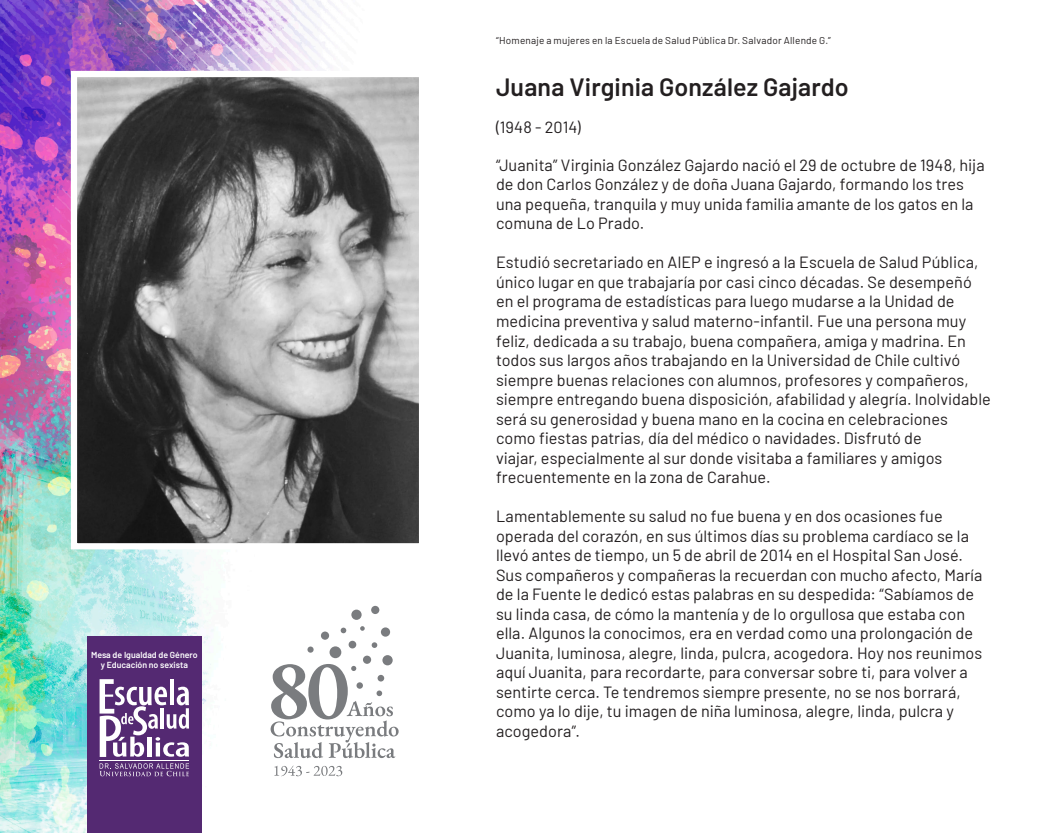
<style>
.page{position:relative;width:1063px;height:833px;background:#fff}
.page>*{position:absolute;margin:0;border:0;box-sizing:border-box;transform-origin:0 0}
.nombre{font:600 25px "Barlow";letter-spacing:.005em;color:#231f20}
.texto{font:16.25px/19.5px "Barlow";color:#231f20}
.t1{font:10px "Barlow";letter-spacing:.02em;color:#231f20}
.t2{font:600 8.75px/10.5px "Barlow";color:#fff;text-align:center}
</style>
<div class="page">
<img style="left:0;top:0;width:393px;height:833px">
<div style="left:87px;top:637px;width:115px;height:196px;background:#542972"></div>
<svg style="left:100px;top:679px;width:89px;height:78px"></svg>
<svg style="left:100px;top:763px;width:89px;height:13px"></svg>
<hr style="left:100px;top:759px;width:89px;height:1px;background:#fff">
<svg style="left:274px;top:765px;width:68px;height:11px"></svg>
<div style="left:382px;top:655px;width:11px;height:10px;background:#7a7c7f;border-radius:50%"></div>
<div style="left:351px;top:609px;width:11px;height:11px;background:#7a7c7f;border-radius:50%"></div>
<div style="left:321px;top:631px;width:8px;height:9px;background:#7a7c7f;border-radius:50%"></div>
<div style="left:349px;top:641px;width:7px;height:7px;background:#7a7c7f;border-radius:50%"></div>
<svg style="left:372px;top:642px;width:5px;height:6px"></svg>
<div style="left:330px;top:646px;width:11px;height:12px;background:#7a7c7f;border-radius:50%"></div>
<div style="left:363px;top:655px;width:8px;height:9px;background:#7a7c7f;border-radius:50%"></div>
<div style="left:307px;top:646px;width:7px;height:6px;background:#7a7c7f;border-radius:50%"></div>
<div style="left:371px;top:606px;width:8px;height:8px;background:#7a7c7f;border-radius:50%"></div>
<svg style="left:341px;top:627px;width:5px;height:6px"></svg>
<svg style="left:360px;top:626px;width:5px;height:5px"></svg>
<div style="left:381px;top:627px;width:9px;height:9px;background:#7a7c7f;border-radius:50%"></div>
<svg style="left:271px;top:664px;width:128px;height:94px"></svg>
<img style="left:78px;top:78px;width:340px;height:464px">
<div style="left:71px;top:71px;width:354px;height:478px;border:6px solid #fff"></div>
<p class="t2" style="left:91px;top:648px;width:108px">Mesa de Igualdad de Género y Educación no sexista</p>
<p class="t1" style="left:496px;top:33px;width:336px">“Homenaje a mujeres en la Escuela de Salud Pública Dr. Salvador Allende G.”</p>
<p class="nombre" style="left:496px;top:69px;width:354px">Juana Virginia González Gajardo</p>
<p class="texto" style="left:496px;top:117px;width:86px">(1948 - 2014)</p>
<p class="texto" style="left:496px;top:154px;width:490px">“Juanita” Virginia González Gajardo nació el 29 de octubre de 1948, hija de don Carlos González y de doña Juana Gajardo, formando los tres una pequeña, tranquila y muy unida familia amante de los gatos en la comuna de Lo Prado.</p>
<p class="texto" style="left:496px;top:252px;width:496px">Estudió secretariado en AIEP e ingresó a la Escuela de Salud Pública, único lugar en que trabajaría por casi cinco décadas. Se desempeñó en el programa de estadísticas para luego mudarse a la Unidad de medicina preventiva y salud materno-infantil. Fue una persona muy feliz, dedicada a su trabajo, buena compañera, amiga y madrina. En todos sus largos años trabajando en la Universidad de Chile cultivó siempre buenas relaciones con alumnos, profesores y compañeros, siempre entregando buena disposición, afabilidad y alegría. Inolvidable será su generosidad y buena mano en la cocina en celebraciones como fiestas patrias, día del médico o navidades. Disfrutó de<br>viajar, especialmente al sur donde visitaba a familiares y amigos frecuentemente en la zona de Carahue.</p>
<p class="texto" style="left:496px;top:505px;width:488px">Lamentablemente su salud no fue buena y en dos ocasiones fue operada del corazón, en sus últimos días su problema cardíaco se la llevó antes de tiempo, un 5 de abril de 2014 en el Hospital San José.<br>Sus compañeros y compañeras la recuerdan con mucho afecto, María de la Fuente le dedicó estas palabras en su despedida: “Sabíamos de su linda casa, de cómo la mantenía y de lo orgullosa que estaba con ella. Algunos la conocimos, era en verdad como una prolongación de Juanita, luminosa, alegre, linda, pulcra, acogedora. Hoy nos reunimos aquí Juanita, para recordarte, para conversar sobre ti, para volver a sentirte cerca. Te tendremos siempre presente, no se nos borrará, como ya lo dije, tu imagen de niña luminosa, alegre, linda, pulcra y acogedora”.</p>
</div>
